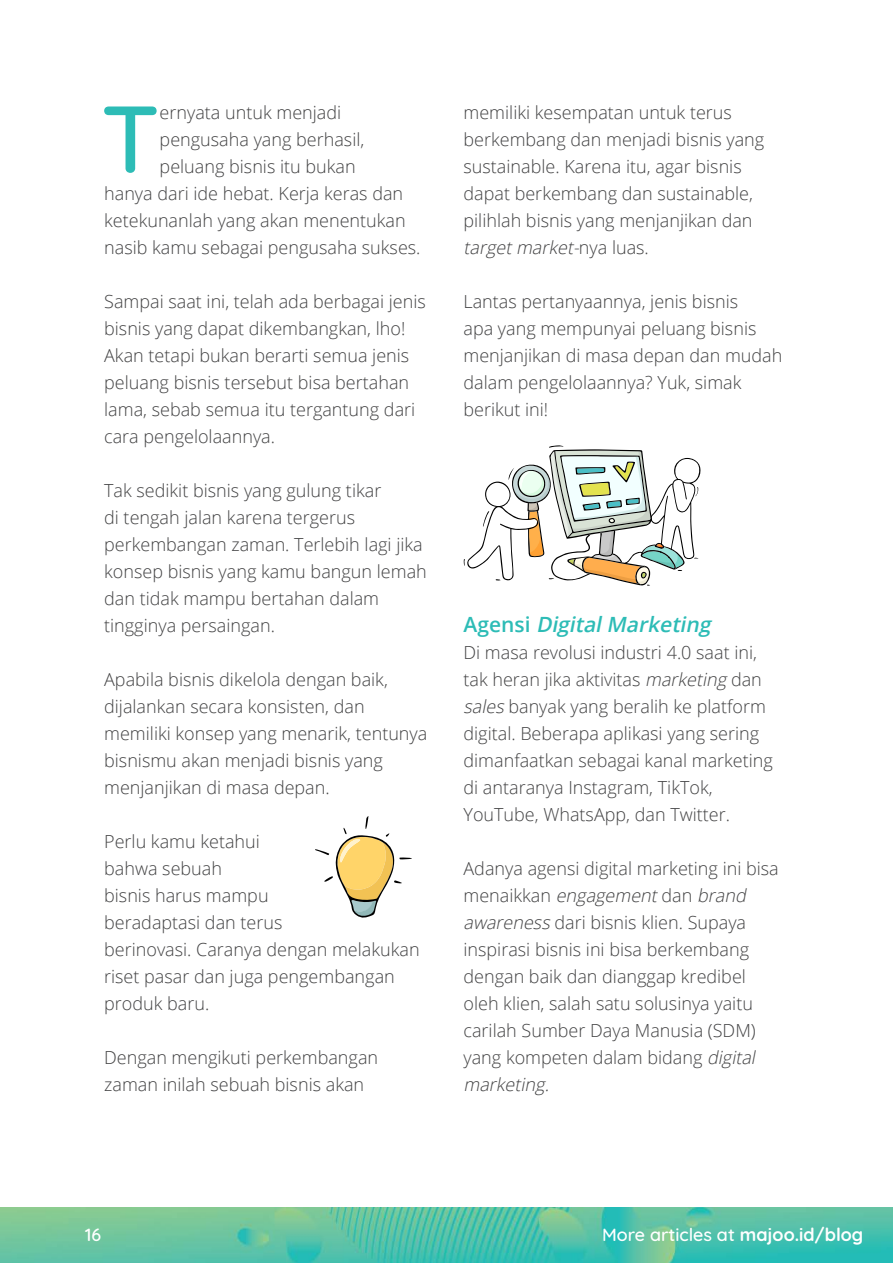
<style>
.page{position:relative;width:893px;height:1263px;background:#fff}
.page>*{position:absolute;margin:0;border:0;box-sizing:border-box;transform-origin:0 0}
.t1{font:500 94.8px "Quicksand";color:#2dbcb6}
.t2{font:italic 600 21px "Open Sans";color:#2dbcb6}
.t3{font:300 18px/27px "Open Sans";color:#424243}
.t4{font:500 18px "Quicksand";color:#fff}
.s1{font-style:italic}
.s2{font-style:normal}
.s3{font-weight:700}
</style>
<div class="page">
<img style="left:0;top:1207px;width:893px;height:56px">
<svg style="left:463px;top:445px;width:238px;height:141px"></svg>
<svg style="left:315px;top:816px;width:97px;height:102px"></svg>
<h1 class="t1" style="left:101px;top:63px;width:60px">T</h1>
<p class="t3" style="left:160px;top:98px;width:183px">ernyata untuk menjadi</p>
<p class="t3" style="left:160px;top:125px;width:206px">pengusaha yang berhasil,</p>
<p class="t3" style="left:160px;top:152px;width:198px">peluang bisnis itu bukan</p>
<p class="t3" style="left:104px;top:179px;width:301px">hanya dari ide hebat. Kerja keras dan</p>
<p class="t3" style="left:104px;top:206px;width:303px">ketekunanlah yang akan menentukan</p>
<p class="t3" style="left:104px;top:233px;width:318px">nasib kamu sebagai pengusaha sukses.</p>
<p class="t3" style="left:104px;top:287px;width:323px">Sampai saat ini, telah ada berbagai jenis bisnis yang dapat dikembangkan, lho!<br>Akan tetapi bukan berarti semua jenis peluang bisnis tersebut bisa bertahan lama, sebab semua itu tergantung dari cara pengelolaannya.</p>
<p class="t3" style="left:104px;top:476px;width:324px">Tak sedikit bisnis yang gulung tikar<br>di tengah jalan karena tergerus perkembangan zaman. Terlebih lagi jika konsep bisnis yang kamu bangun lemah dan tidak mampu bertahan dalam tingginya persaingan.</p>
<p class="t3" style="left:104px;top:665px;width:325px">Apabila bisnis dikelola dengan baik, dijalankan secara konsisten, dan memiliki konsep yang menarik, tentunya bisnismu akan menjadi bisnis yang menjanjikan di masa depan.</p>
<p class="t3" style="left:104px;top:827px;width:317px">Perlu kamu ketahui<br>bahwa sebuah<br>bisnis harus mampu<br>beradaptasi dan terus<br>berinovasi. Caranya dengan melakukan riset pasar dan juga pengembangan produk baru.</p>
<p class="t3" style="left:104px;top:1043px;width:275px">Dengan mengikuti perkembangan zaman inilah sebuah bisnis akan</p>
<p class="t3" style="left:463px;top:98px;width:302px">memiliki kesempatan untuk terus berkembang dan menjadi bisnis yang sustainable. Karena itu, agar bisnis dapat berkembang dan sustainable, pilihlah bisnis yang menjanjikan dan <span class="s1">targetmarket-</span>n ya l u a s .</p>
<p class="t3" style="left:463px;top:287px;width:320px">Lantas pertanyaannya, jenis bisnis<br>apa yang mempunyai peluang bisnis menjanjikan di masa depan dan mudah dalam pengelolaannya? Yuk, simak berikut ini!</p>
<p class="t2" style="left:463px;top:610px;width:254px"><span class="s2">Ag e n s i</span> DigitalMarketing</p>
<p class="t3" style="left:463px;top:638px;width:311px">Di masa revolusi industri 4.0 saat ini, tak heran jika aktivitas <span class="s1">marketing</span> dan <span class="s1">sales</span>banyak yang beralih ke platform digital. Beberapa aplikasi yang sering dimanfaatkan sebagai kanal marketing di antaranya Instagram, TikTok, YouTube, WhatsApp, dan Twitter.</p>
<p class="t3" style="left:463px;top:854px;width:317px">Adanya agensi digital marketing ini bisa m e n a i k ka n <span class="s1">engagement</span>d a n <span class="s1">brand awareness</span>dari bisnis klien. Supaya inspirasi bisnis ini bisa berkembang dengan baik dan dianggap kredibel oleh klien, salah satu solusinya yaitu carilah Sumber Daya Manusia (SDM) yang kompeten dalam bidang <span class="s1">digital marketing.</span></p>
<p class="t4" style="left:85px;top:1220px;width:18px">16</p>
<p class="t4" style="left:602px;top:1220px;width:263px">More articles at <span class="s3">majoo.id/blog</span></p>
</div>
